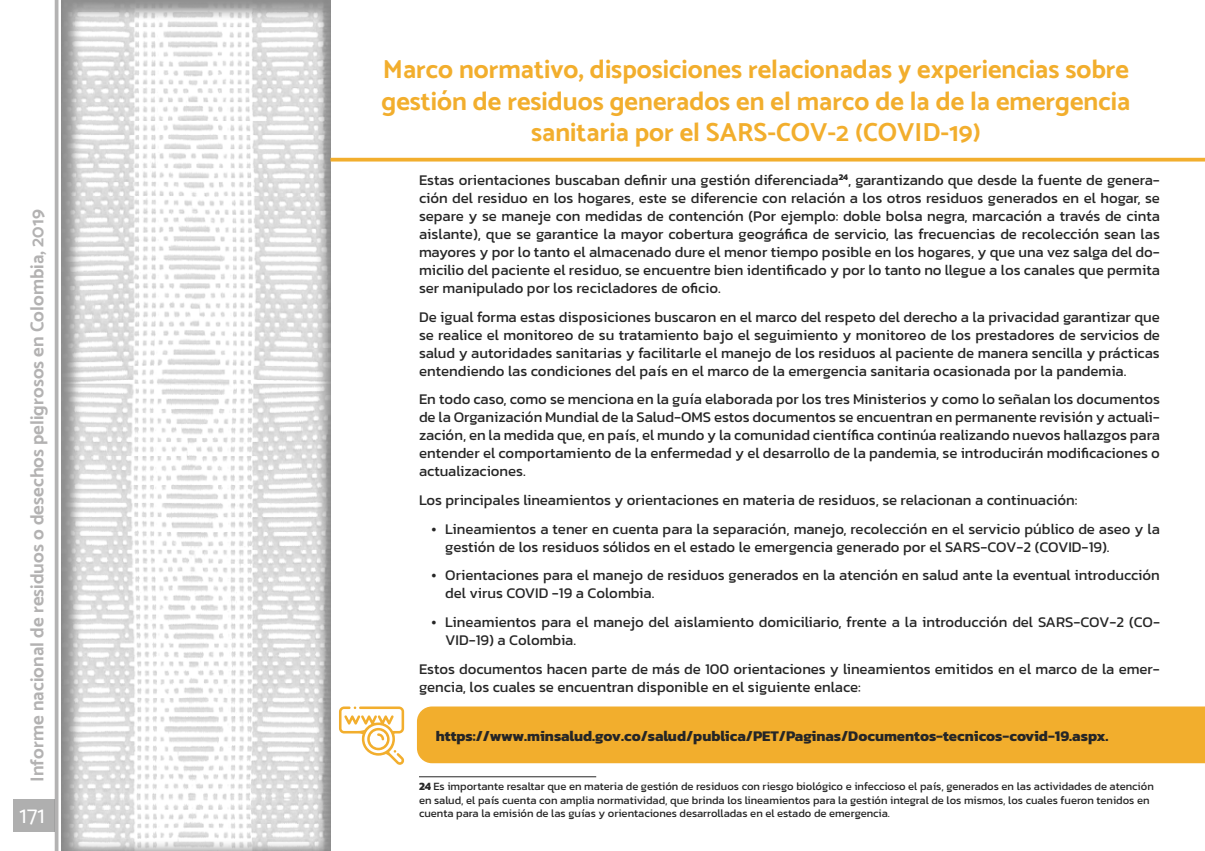
<style>
.page{position:relative;width:1205px;height:851px;background:#fff}
.page>*{position:absolute;margin:0;border:0;box-sizing:border-box;transform-origin:0 0}
.t1{font:700 26.25px/31.5px "Catamaran";color:#f2ae2d;text-align:center}
.t2{font:23.75px "Catamaran";color:#fff}
.t3{font:700 18.75px "Catamaran";color:#b3b2b2}
.t4{font:15px/18px "Kanit";color:#262626}
.t5{font:700 15px "Kanit";color:#262626}
.t6{font:11.25px/13.5px "Kanit";color:#262626}
.s1{font-weight:700}
</style>
<div class="page">
<div style="left:13px;top:799px;width:42px;height:33px;background:#afafaf"></div>
<hr style="left:419px;top:776px;width:177px;height:1px;background:#262626">
<div style="left:51px;top:0;width:290px;height:850px;background:#000;opacity:.92"></div>
<hr style="left:330px;top:158px;width:875px;height:3px;background:#f2ae2d">
<div style="left:417px;top:706px;width:788px;height:57px;background:#f2ae2d"></div>
<svg style="left:339px;top:706px;width:65px;height:58px"></svg>
<p class="t3" style="left:23px;top:781px;width:573px;rotate:-90deg">Informe nacional de residuos o desechos peligrosos en Colombia, 2019</p>
<h2 class="t2" style="left:20px;top:797px;width:27px">171</h2>
<h1 class="t1" style="left:381px;top:53px;width:750px">Marco normativo, disposiciones relacionadas y experiencias sobre gestión de residuos generados en el marco de la de la emergencia sanitaria por el SARS-COV-2 (COVID-19)</h1>
<p class="t4" style="left:419px;top:170px;width:742px;text-align:justify">Estas orientaciones buscaban definir una gestión diferenciada<sup>24</sup>, garantizando que desde la fuente de genera&shy;ción del residuo en los hogares, este se diferencie con relación a los otros residuos generados en el hogar, se separe y se maneje con medidas de contención (Por ejemplo: doble bolsa negra, marcación a través de cinta aislante), que se garantice la mayor cobertura geográfica de servicio, las frecuencias de recolección sean las mayores y por lo tanto el almacenado dure el menor tiempo posible en los hogares, y que una vez salga del do&shy;micilio del paciente el residuo, se encuentre bien identificado y por lo tanto no llegue a los canales que permita ser manipulado por los recicladores de oficio.</p>
<p class="t4" style="left:419px;top:307px;width:742px;text-align:justify">De igual forma estas disposiciones buscaron en el marco del respeto del derecho a la privacidad garantizar que se realice el monitoreo de su tratamiento bajo el seguimiento y monitoreo de los prestadores de servicios de salud y autoridades sanitarias y facilitarle el manejo de los residuos al paciente de manera sencilla y prácticas entendiendo las condiciones del país en el marco de la emergencia sanitaria ocasionada por la pandemia.</p>
<p class="t4" style="left:419px;top:390px;width:742px;text-align:justify">En todo caso, como se menciona en la guía elaborada por los tres Ministerios y como lo señalan los documentos de la Organización Mundial de la Salud-OMS estos documentos se encuentran en permanente revisión y actuali&shy;zación, en la medida que, en país, el mundo y la comunidad científica continúa realizando nuevos hallazgos para entender el comportamiento de la enfermedad y el desarrollo de la pandemia, se introducirán modificaciones o actualizaciones.</p>
<p class="t4" style="left:419px;top:490px;width:660px">Los principales lineamientos y orientaciones en materia de residuos, se relacionan a continuación:</p>
<p class="t4" style="left:445px;top:519px;width:716px;text-indent:-14px">• Lineamientos a tener en cuenta para la separación, manejo, recolección en el servicio público de aseo y la gestión de los residuos sólidos en el estado le emergencia generado por el SARS-COV-2 (COVID-19).</p>
<p class="t4" style="left:445px;top:566px;width:716px;text-indent:-14px">• Orientaciones para el manejo de residuos generados en la atención en salud ante la eventual introducción del virus COVID -19 a Colombia.</p>
<p class="t4" style="left:445px;top:612px;width:716px;text-indent:-14px">• Lineamientos para el manejo del aislamiento domiciliario, frente a la introducción del SARS-COV-2 (CO-<br>VID-19) a Colombia.</p>
<p class="t4" style="left:419px;top:659px;width:742px">Estos documentos hacen parte de más de 100 orientaciones y lineamientos emitidos en el marco de la emer&shy;gencia, los cuales se encuentran disponible en el siguiente enlace:</p>
<p class="t5" style="left:436px;top:724px;width:674px">https://www.minsalud.gov.co/salud/publica/PET/Paginas/Documentos-tecnicos-covid-19.aspx.</p>
<p class="t6" style="left:419px;top:779px;width:736px"><span class="s1">24</span> Es importante resaltar que en materia de gestión de residuos con riesgo biológico e infeccioso el país, generados en las actividades de atención en salud, el país cuenta con amplia normatividad, que brinda los lineamientos para la gestión integral de los mismos, los cuales fueron tenidos en cuenta para la emisión de las guías y orientaciones desarrolladas en el estado de emergencia.</p>
</div>
